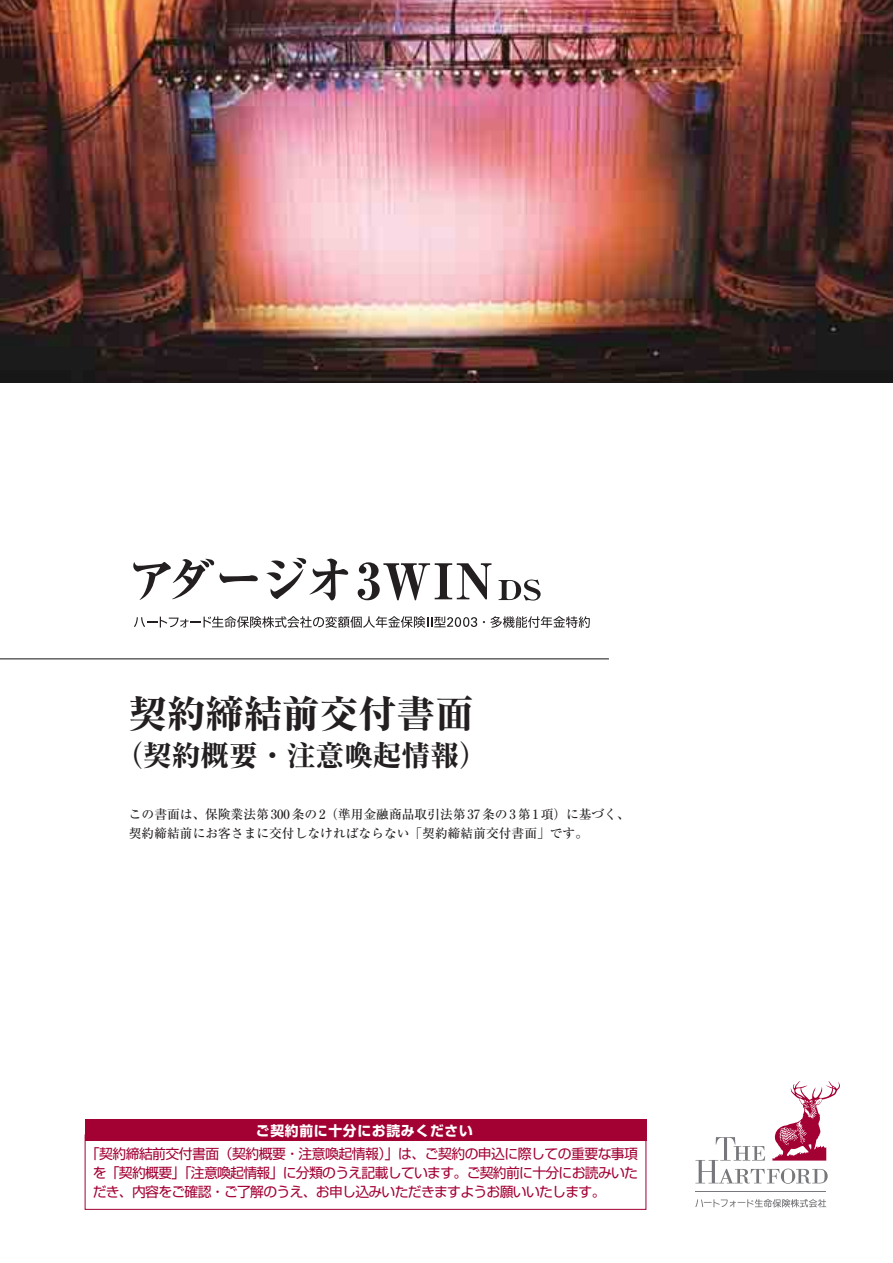
<style>
.page{position:relative;width:893px;height:1263px;background:#fff}
.page>*{position:absolute;margin:0;border:0;box-sizing:border-box;transform-origin:0 0}
.t1{font:800 38.25px "Ryumin Pro";color:#231f20}
.t2{font:800 28.65px "Ryumin Pro";color:#231f20}
.t3{font:13.8px/19.2px "Shin Go Pro";letter-spacing:-.05em;color:#a30134;text-align:justify}
.t4{font:700 13.8px "Shin Go Pro";letter-spacing:.05em;color:#fff}
.t5{font:500 12.75px/19.2px "Ryumin Pro";color:#231f20}
</style>
<div class="page">
<div style="left:85px;top:1120px;width:561px;height:21px;background:#a30134"></div>
<div style="left:85px;top:1135px;width:561px;height:75px;border:1px solid #a30134"></div>
<img style="left:0;top:0;width:893px;height:383px">
<hr style="left:0;top:658px;width:609px;height:1px;background:#231f20">
<svg style="left:695px;top:1081px;width:145px;height:103px"></svg>
<hr style="left:695px;top:1191px;width:131px;height:1px;background:#77787b">
<svg style="left:695px;top:1199px;width:131px;height:9px"></svg>
<svg style="left:133px;top:559px;width:125px;height:41px"></svg>
<svg style="left:266px;top:558px;width:82px;height:42px"></svg>
<svg style="left:358px;top:562px;width:133px;height:38px"></svg>
<svg style="left:498px;top:580px;width:43px;height:21px"></svg>
<svg style="left:134px;top:616px;width:343px;height:12px"></svg>
<svg style="left:483px;top:616px;width:107px;height:12px"></svg>
<h1 class="t1" style="left:129px;top:699px;width:346px">契約締結前交付書面</h1>
<h2 class="t2" style="left:115px;top:745px;width:375px">（契約概要・注意喚起情報）</h2>
<p class="t5" style="left:129px;top:807px;width:502px">この書面は、保険業法第 300条の 2（準用金融商品取引法第 37条の 3第 1項）に基づく、契約締結前にお客さまに交付しなければならない「契約締結前交付書面」です。</p>
<p class="t4" style="left:256px;top:1125px;width:218px">ご契約前に十分にお読みください</p>
<p class="t3" style="left:93px;top:1146px;width:547px;text-indent:-7px">「契約締結前交付書面（契約概要・注意喚起情報）」は、ご契約の申込に際しての重要な事項を「契約概要」「注意喚起情報」に分類のうえ記載しています。ご契約前に十分にお読みいただき、内容をご確認・ご了解のうえ、お申し込みいただきますようお願いいたします。</p>
</div>
